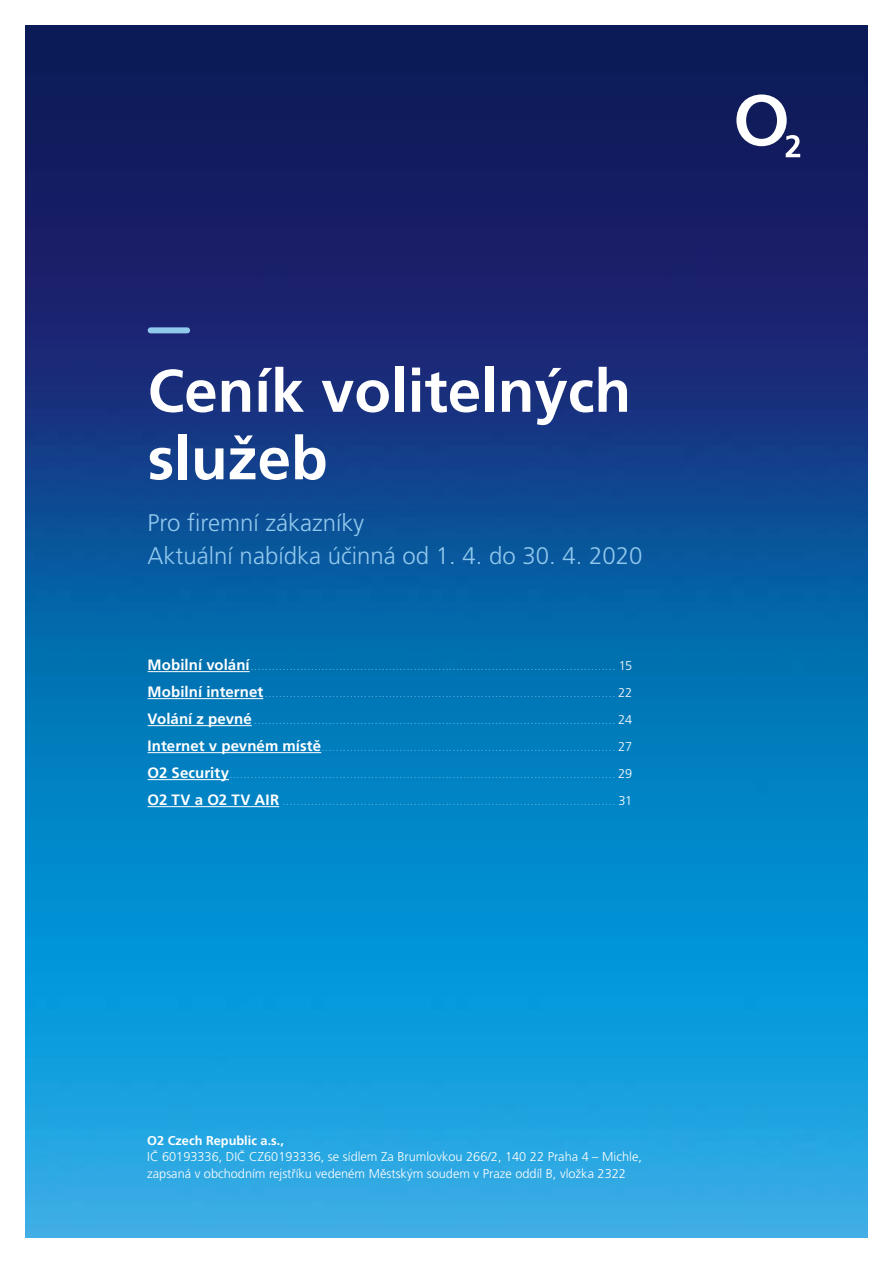
<style>
.page{position:relative;width:893px;height:1263px;background:#fff}
.page>*{position:absolute;margin:0;border:0;box-sizing:border-box;transform-origin:0 0}
.t1{font:700 60px/67.5px "Frutiger CE";color:#fff}
.t2{font:300 24px/33px "Frutiger CE";color:#91c9ed}
.t3{font:300 12.75px/27px "Frutiger CE";letter-spacing:-.025em;color:#54b6e7;text-align:justify}
.t4{font:300 12.75px/16.5px "Frutiger CE";color:#fff}
.t5{font:700 12.75px "Frutiger CE";color:#fff}
.s1{font-weight:700;font-size:15px;color:#fff}
.s2{color:#fff}
</style>
<div class="page">
<img style="left:26px;top:26px;width:841px;height:1211px">
<hr style="left:148px;top:671px;width:102px;height:1px;background:#fff">
<hr style="left:148px;top:698px;width:115px;height:1px;background:#fff">
<hr style="left:148px;top:725px;width:104px;height:1px;background:#fff">
<hr style="left:148px;top:752px;width:173px;height:1px;background:#fff">
<hr style="left:148px;top:779px;width:81px;height:1px;background:#fff">
<hr style="left:148px;top:806px;width:131px;height:1px;background:#fff">
<div style="left:151px;top:327px;width:36px;height:6px;background:#91c9ed"></div>
<svg style="left:736px;top:94px;width:64px;height:63px"></svg>
<h1 class="t1" style="left:148px;top:357px;width:485px">Ceník volitelných služeb</h1>
<h2 class="t2" style="left:148px;top:506px;width:496px">Pro firemní zákazníky<br>Aktuální nabídka účinná od 1. 4. do 30. 4. 2020</h2>
<p class="t3" style="left:148px;top:652px;width:486px"><span class="s1">Mobilní volání</span>....................................................................................................... <span class="s2">15<br></span><span class="s1">Mobilní internet</span>................................................................................................... <span class="s2">22<br></span><span class="s1">Volání z pevné</span> ...................................................................................................... <span class="s2">24<br></span><span class="s1">Internet v pevném místě</span>................................................................................... <span class="s2">27<br></span><span class="s1">O2 Security</span>............................................................................................................. <span class="s2">29<br></span><span class="s1">O2 TV a O2 TV AIR</span> .............................................................................................. <span class="s2">31</span></p>
<p class="t5" style="left:147px;top:1133px;width:138px">O2 Czech Republic a.s.,</p>
<p class="t4" style="left:147px;top:1149px;width:496px">IČ 60193336, DIČ CZ60193336, se sídlem Za Brumlovkou 266/2, 140 22 Praha 4 – Michle, zapsaná v obchodním rejstříku vedeném Městským soudem v Praze oddíl B, vložka 2322</p>
</div>
